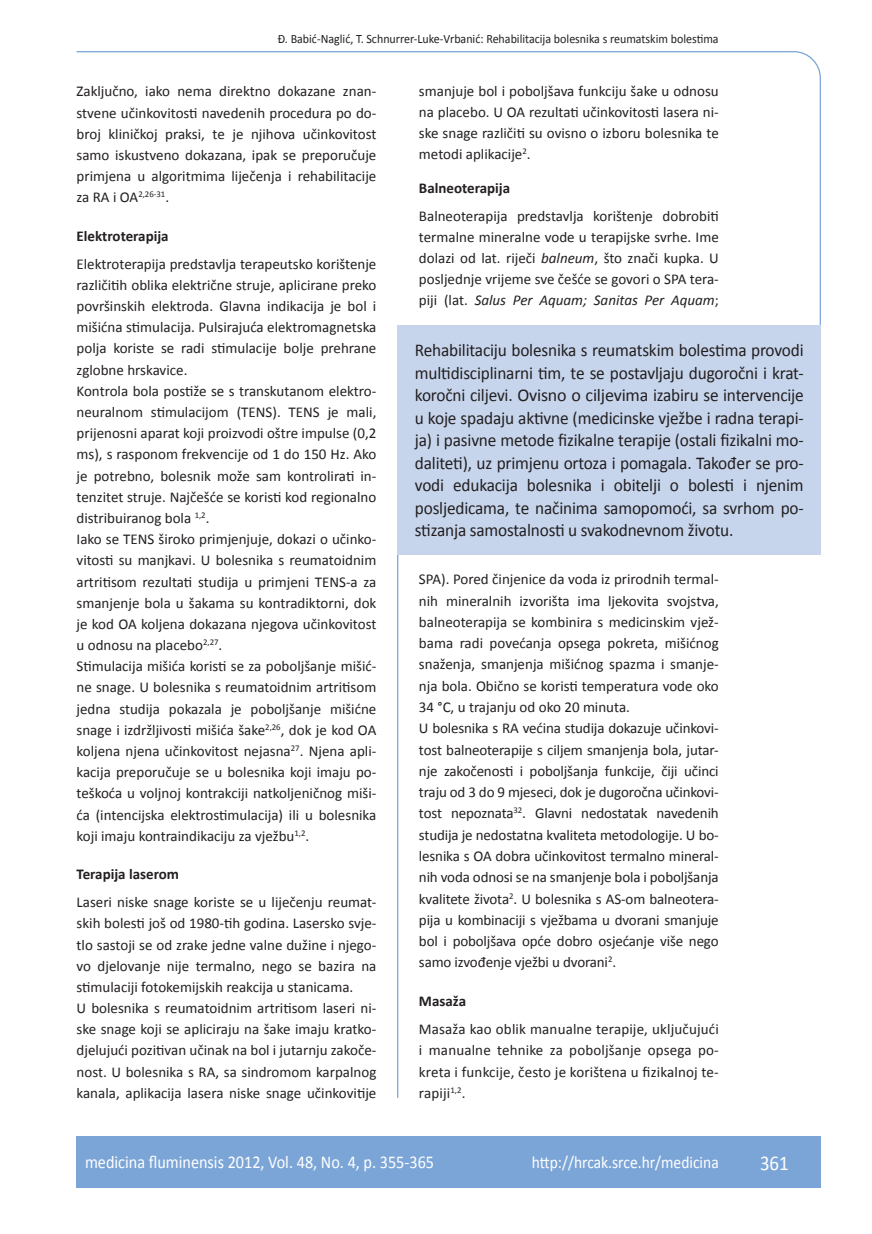
<style>
.page{position:relative;width:872px;height:1234px;background:#fff}
.page>*{position:absolute;margin:0;border:0;box-sizing:border-box;transform-origin:0 0}
.t1{font:21px "Calibri";color:#fff;scale:.9 1}
.anterfile{font:18px/22.5px "Calibri";letter-spacing:-.01em;color:#231f20;text-align:justify;scale:.96 1}
.t2{font:18px "Calibri";color:#fff;scale:.9 1}
.t3{font:17.25px "Calibri";color:#fff;scale:.9 1}
.osnovni_tekst{font:15px/21.1px "Calibri";color:#231f20;text-align:justify}
.podnaslov{font:700 15px "Calibri";color:#231f20}
.glava{font:12.75px "Calibri";color:#231f20;scale:.94 1}
.s1{font-style:italic}
</style>
<div class="page">
<svg style="left:76px;top:51px;width:745px;height:274px"></svg>
<hr style="left:397px;top:325px;width:1px;height:772px;background:#7ca5d7">
<div style="left:77px;top:1135px;width:744px;height:51px;background:#7ca5d7"></div>
<div style="left:398px;top:325px;width:423px;height:230px;background:#c6d5ec"></div>
<p class="glava" style="left:278px;top:30px;width:470px">Đ. Babić-Naglić, T. Schnurrer-Luke-Vrbanić: Rehabilitacija bolesnika s reumatskim bolestima</p>
<p class="osnovni_tekst" style="left:77px;top:80px;width:301px">Zaključno, iako nema direktno dokazane znan&shy;stvene učinkovitosti navedenih procedura po do&shy;broj kliničkoj praksi, te je njihova učinkovitost samo iskustveno dokazana, ipak se preporučuje primjena u algoritmima liječenja i rehabilitacije za RA i OA<sup>2,26-31</sup>.</p>
<p class="podnaslov" style="left:77px;top:226px;width:94px">Elektroterapija</p>
<p class="osnovni_tekst" style="left:77px;top:252px;width:301px">Elektroterapija predstavlja terapeutsko korištenje različitih oblika električne struje, aplicirane preko površinskih elektroda. Glavna indikacija je bol i mišićna stimulacija. Pulsirajuća elektromagnetska polja koriste se radi stimulacije bolje prehrane zglobne hrskavice.</p>
<p class="osnovni_tekst" style="left:77px;top:379px;width:301px">Kontrola bola postiže se s transkutanom elektro&shy;neuralnom stimulacijom (TENS). TENS je mali, prijenosni aparat koji proizvodi oštre impulse (0,2 ms), s rasponom frekvencije od 1 do 150 Hz. Ako je potrebno, bolesnik može sam kontrolirati in&shy;tenzitet struje. Najčešće se koristi kod regionalno distribuiranog bola <sup>1,2</sup>.</p>
<p class="osnovni_tekst" style="left:77px;top:527px;width:301px">Iako se TENS široko primjenjuje, dokazi o učinko&shy;vitosti su manjkavi. U bolesnika s reumatoidnim artritisom rezultati studija u primjeni TENS-a za smanjenje bola u šakama su kontradiktorni, dok je kod OA koljena dokazana njegova učinkovitost u odnosu na placebo<sup>2,27</sup>.</p>
<p class="osnovni_tekst" style="left:77px;top:654px;width:301px">Stimulacija mišića koristi se za poboljšanje mišić&shy;ne snage. U bolesnika s reumatoidnim artritisom jedna studija pokazala je poboljšanje mišićne snage i izdržljivosti mišića šake<sup>2,26</sup>, dok je kod OA koljena njena učinkovitost nejasna<sup>27</sup>. Njena apli&shy;kacija preporučuje se u bolesnika koji imaju po&shy;teškoća u voljnoj kontrakciji natkoljeničnog miši&shy;ća (intencijska elektrostimulacija) ili u bolesnika koji imaju kontraindikaciju za vježbu<sup>1,2</sup>.</p>
<p class="podnaslov" style="left:77px;top:864px;width:104px">Terapija laserom</p>
<p class="osnovni_tekst" style="left:77px;top:890px;width:301px">Laseri niske snage koriste se u liječenju reumat&shy;skih bolesti još od 1980-tih godina. Lasersko svje&shy;tlo sastoji se od zrake jedne valne dužine i njego&shy;vo djelovanje nije termalno, nego se bazira na stimulaciji fotokemijskih reakcija u stanicama.</p>
<p class="osnovni_tekst" style="left:77px;top:996px;width:301px">U bolesnika s reumatoidnim artritisom laseri ni&shy;ske snage koji se apliciraju na šake imaju kratko&shy;djelujući pozitivan učinak na bol i jutarnju zakoče&shy;nost. U bolesnika s RA, sa sindromom karpalnog kanala, aplikacija lasera niske snage učinkovitije</p>
<p class="osnovni_tekst" style="left:419px;top:80px;width:301px">smanjuje bol i poboljšava funkciju šake u odnosu na placebo. U OA rezultati učinkovitosti lasera ni&shy;ske snage različiti su ovisno o izboru bolesnika te metodi aplikacije<sup>2</sup>.</p>
<p class="podnaslov" style="left:419px;top:179px;width:93px">Balneoterapija</p>
<p class="osnovni_tekst" style="left:419px;top:205px;width:301px">Balneoterapija predstavlja korištenje dobrobiti termalne mineralne vode u terapijske svrhe. Ime dolazi od lat. riječi <span class="s1">balneum</span>, što znači kupka. U posljednje vrijeme sve češće se govori o SPA tera&shy;piji (lat. <span class="s1">Salus Per Aquam; Sanitas Per Aquam</span>;</p>
<p class="anterfile" style="left:415px;top:338px;width:407px">Rehabilitaciju bolesnika s reumatskim bolestima provodi multidisciplinarni tim, te se postavljaju dugoročni i krat&shy;koročni ciljevi. Ovisno o ciljevima izabiru se intervencije u koje spadaju aktivne (medicinske vježbe i radna terapi&shy;ja) i pasivne metode fizikalne terapije (ostali fizikalni mo&shy;daliteti), uz primjenu ortoza i pomagala. Također se pro&shy;vodi edukacija bolesnika i obitelji o bolesti i njenim posljedicama, te načinima samopomoći, sa svrhom po&shy;stizanja samostalnosti u svakodnevnom životu.</p>
<p class="osnovni_tekst" style="left:419px;top:568px;width:301px">SPA). Pored činjenice da voda iz prirodnih termal&shy;nih mineralnih izvorišta ima ljekovita svojstva, balneoterapija se kombinira s medicinskim vjež&shy;bama radi povećanja opsega pokreta, mišićnog snaženja, smanjenja mišićnog spazma i smanje&shy;nja bola. Obično se koristi temperatura vode oko 34 °C, u trajanju od oko 20 minuta.</p>
<p class="osnovni_tekst" style="left:419px;top:716px;width:301px">U bolesnika s RA većina studija dokazuje učinkovi&shy;tost balneoterapije s ciljem smanjenja bola, jutar&shy;nje zakočenosti i poboljšanja funkcije, čiji učinci traju od 3 do 9 mjeseci, dok je dugoročna učinkovi&shy;tost nepoznata<sup>32</sup>. Glavni nedostatak navedenih studija je nedostatna kvaliteta metodologije. U bo&shy;lesnika s OA dobra učinkovitost termalno mineral&shy;nih voda odnosi se na smanjenje bola i poboljšanja kvalitete života<sup>2</sup>. U bolesnika s AS-om balneotera&shy;pija u kombinaciji s vježbama u dvorani smanjuje bol i poboljšava opće dobro osjećanje više nego samo izvođenje vježbi u dvorani<sup>2</sup>.</p>
<p class="podnaslov" style="left:419px;top:991px;width:49px">Masaža</p>
<p class="osnovni_tekst" style="left:419px;top:1017px;width:301px">Masaža kao oblik manualne terapije, uključujući i manualne tehnike za poboljšanje opsega po&shy;kreta i funkcije, često je korištena u fizikalnoj te&shy;rapiji<sup>1,2</sup>.</p>
<p class="t2" style="left:85px;top:1150px;width:389px">medicina fluminensis 2012, Vol. 48, No. 4, p. 355-365</p>
<p class="t3" style="left:532px;top:1151px;width:209px">http://hrcak.srce.hr/medicina</p>
<p class="t1" style="left:760px;top:1149px;width:33px">361</p>
</div>
